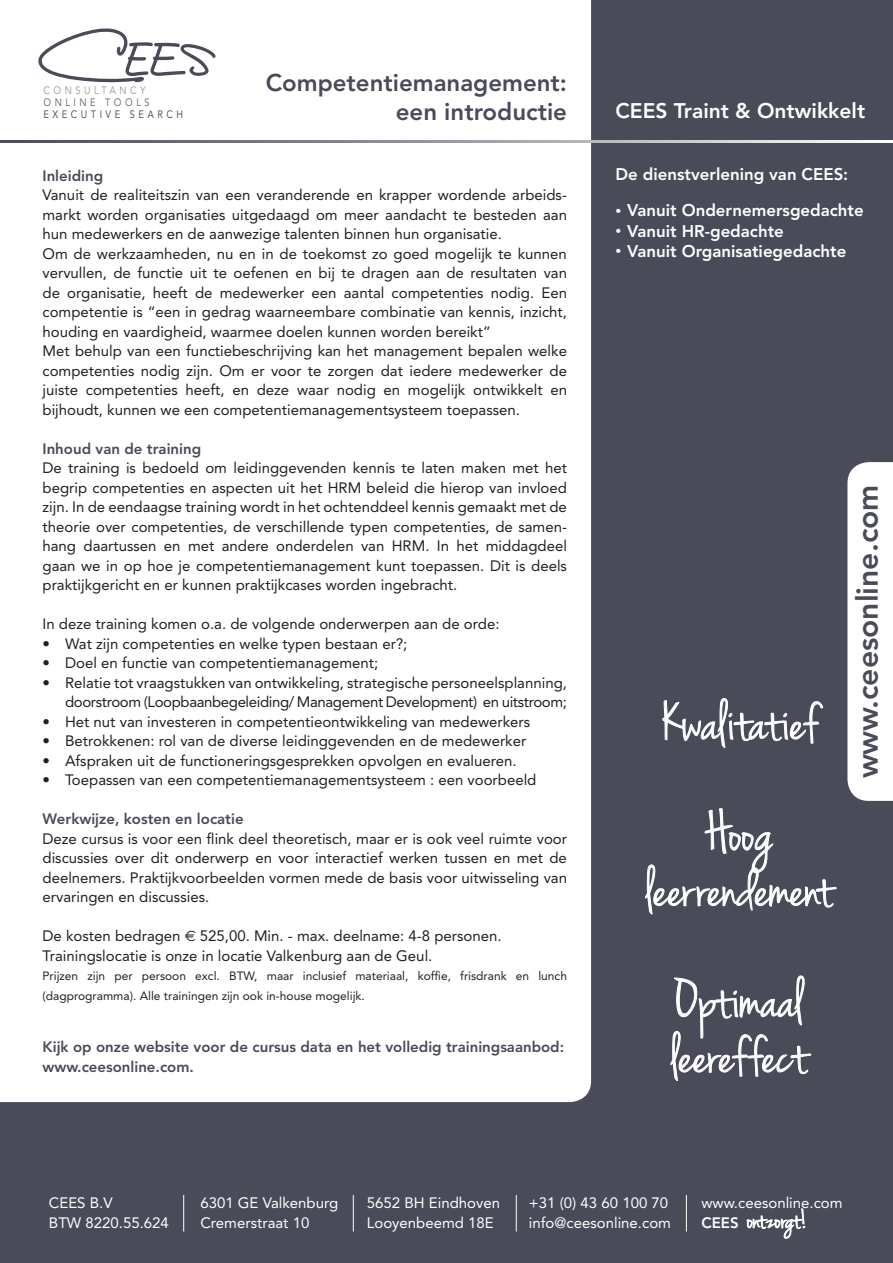
<style>
.page{position:relative;width:893px;height:1263px;background:#494b59}
.page>*{position:absolute;margin:0;border:0;box-sizing:border-box;transform-origin:0 0}
.t1{font:58.5px/111px "Jenna Sue";color:#fff;text-align:center}
.t2{font:800 30px "Avenir";color:#494b59}
.t3{font:27px "Jenna Sue";color:#fff}
.t4{font:800 24px/28.8px "Avenir";color:#494b59;text-align:right}
.t5{font:800 21px "Avenir";color:#fff}
.t6{font:800 16.8px "Avenir";color:#fff}
.t7{font:15px/19.5px "Avenir";color:#231f20}
.t8{font:800 15px/19.5px "Avenir";color:#494b59}
.t9{font:15px "Avenir";color:#fff}
.t10{font:12px/19.5px "Avenir";color:#231f20}
.t11{font:10.8px "Avenir";letter-spacing:.38em;color:#555763;scale:.86 1}
.t12{font:10.8px "Avenir";letter-spacing:.38em;color:#a3a0a8;scale:.86 1}
.t13{font:10.8px "Avenir";letter-spacing:.38em;color:#72707b;scale:.86 1}
.s1{font-family:"Euro Sans"}
.s2{font-weight:400;font-size:11.7px}
.s3{font-family:"Avenir";font-weight:800;font-size:15px}
</style>
<div class="page">
<div style="left:0;top:0;width:591px;height:1102px;background:#fff"></div>
<div style="left:847px;top:462px;width:46px;height:339px;background:#fff"></div>
<svg style="left:662px;top:697px;width:161px;height:51px"></svg>
<svg style="left:645px;top:808px;width:191px;height:107px"></svg>
<svg style="left:670px;top:975px;width:141px;height:106px"></svg>
<svg style="left:38px;top:28px;width:178px;height:55px;background:#dedfe1"></svg>
<hr style="left:183px;top:1195px;width:1px;height:36px;background:#fff">
<hr style="left:353px;top:1195px;width:1px;height:36px;background:#fff">
<hr style="left:516px;top:1195px;width:1px;height:36px;background:#fff">
<hr style="left:686px;top:1195px;width:1px;height:36px;background:#fff">
<svg style="left:747px;top:1208px;width:58px;height:31px"></svg>
<svg style="left:0;top:140px;width:893px;height:3px;background:#9e9ca4"></svg>
<p class="t12" style="left:44px;top:82px;width:120px">CONSULTANCY</p>
<p class="t13" style="left:44px;top:94px;width:125px">ONLINE TOOLS</p>
<p class="t11" style="left:44px;top:106px;width:164px">EXECUTIVE SEARCH</p>
<h3 class="t4" style="left:266px;top:69px;width:303px">Competentiemanagement: een introductie</h3>
<p class="t8" style="left:43px;top:166px;width:62px">Inleiding</p>
<p class="t7" style="left:43px;top:185px;width:526px">Vanuit de realiteitszin van een veranderende en krapper wordende arbeids&shy;markt worden organisaties uitgedaagd om meer aandacht te besteden aan hun medewerkers en de aanwezige talenten binnen hun organisatie.<br>Om de werkzaamheden, nu en in de toekomst zo goed mogelijk te kunnen vervullen, de functie uit te oefenen en bij te dragen aan de resultaten van de organisatie, heeft de medewerker een aantal competenties nodig. Een competentie is “een in gedrag waarneembare combinatie van kennis, inzicht, houding en vaardigheid, waarmee doelen kunnen worden bereikt”<br>Met behulp van een functiebeschrijving kan het management bepalen welke competenties nodig zijn. Om er voor te zorgen dat iedere medewerker de juiste competenties heeft, en deze waar nodig en mogelijk ontwikkelt en bijhoudt, kunnen we een competentiemanagementsysteem toepassen.</p>
<p class="t8" style="left:43px;top:439px;width:160px">Inhoud van de training</p>
<p class="t7" style="left:43px;top:458px;width:526px;text-align:justify">De training is bedoeld om leidinggevenden kennis te laten maken met het begrip competenties en aspecten uit het HRM beleid die hierop van invloed zijn. In de eendaagse training wordt in het ochtenddeel kennis gemaakt met de theorie over competenties, de verschillende typen competenties, de samen&shy;hang daartussen en met andere onderdelen van HRM. In het middagdeel gaan we in op hoe je competentiemanagement kunt toepassen. Dit is deels praktijkgericht en er kunnen praktijkcases worden ingebracht.</p>
<p class="t7" style="left:43px;top:614px;width:458px">In deze training komen o.a. de volgende onderwerpen aan de orde:</p>
<p class="t7" style="left:43px;top:634px;width:366px">• Wat zijn competenties en welke typen bestaan er?;</p>
<p class="t7" style="left:43px;top:653px;width:337px">• Doel en functie van competentiemanagement;</p>
<p class="t7" style="left:43px;top:673px;width:526px;text-align:right">• Relatie tot vraagstukken van ontwikkeling, strategische personeelsplanning, doorstroom (Loopbaanbegeleiding/ Management Development) en uitstroom;</p>
<p class="t7" style="left:43px;top:712px;width:489px">• Het nut van investeren in competentieontwikkeling van medewerkers</p>
<p class="t7" style="left:43px;top:731px;width:485px">• Betrokkenen: rol van de diverse leidinggevenden en de medewerker</p>
<p class="t7" style="left:43px;top:751px;width:476px">• Afspraken uit de functioneringsgesprekken opvolgen en evalueren.</p>
<p class="t7" style="left:43px;top:770px;width:495px">• Toepassen van een competentiemanagementsysteem : een voorbeeld</p>
<p class="t8" style="left:43px;top:809px;width:203px">Werkwijze, kosten en locatie</p>
<p class="t7" style="left:43px;top:829px;width:526px;text-align:justify">Deze cursus is voor een flink deel theoretisch, maar er is ook veel ruimte voor discussies over dit onderwerp en voor interactief werken tussen en met de deelnemers. Praktijkvoorbeelden vormen mede de basis voor uitwisseling van ervaringen en discussies.</p>
<p class="t7" style="left:43px;top:926px;width:461px">De kosten bedragen <span class="s1">€</span> 525,00. Min. - max. deelname: 4-8 personen.<br>Trainingslocatie is onze in locatie Valkenburg aan de Geul.</p>
<p class="t10" style="left:43px;top:966px;width:526px">Prijzen zijn per persoon excl. BTW, maar inclusief materiaal, koffie, frisdrank en lunch (dagprogramma). Alle trainingen zijn ook in-house mogelijk.</p>
<p class="t8" style="left:43px;top:1037px;width:523px">Kijk op onze website voor de cursus data en het volledig trainingsaanbod: www.ceesonline.com.</p>
<h3 class="t5" style="left:615px;top:98px;width:251px">CEES Traint &amp; Ontwikkelt</h3>
<p class="t6" style="left:615px;top:165px;width:234px">De dienstverlening van CEES:</p>
<p class="t6" style="left:615px;top:201px;width:250px"><span class="s2">•</span> Vanuit Ondernemersgedachte</p>
<p class="t6" style="left:615px;top:221px;width:170px"><span class="s2">•</span> Vanuit HR-gedachte</p>
<p class="t6" style="left:615px;top:241px;width:232px"><span class="s2">•</span> Vanuit Organisatiegedachte</p>
<h1 class="t1" style="left:662px;top:670px;width:157px">Kwalitatief<br>Hoog</h1>
<h1 class="t1" style="left:647px;top:836px;width:187px">leerrendement<br>Optimaal</h1>
<h1 class="t1" style="left:672px;top:1003px;width:137px">leereffect</h1>
<h2 class="t2" style="left:850px;top:778px;width:295px;rotate:-90deg">www.ceesonline.com</h2>
<p class="t9" style="left:49px;top:1194px;width:65px">CEES B.V</p>
<p class="t9" style="left:200px;top:1194px;width:139px">6301 GE Valkenburg</p>
<p class="t9" style="left:367px;top:1194px;width:135px">5652 BH Eindhoven</p>
<p class="t9" style="left:529px;top:1194px;width:141px">+31 (0) 43 60 100 70</p>
<p class="t9" style="left:701px;top:1194px;width:143px">www.ceesonline.com</p>
<p class="t9" style="left:49px;top:1214px;width:122px">BTW 8220.55.624</p>
<p class="t9" style="left:200px;top:1214px;width:110px">Cremerstraat 10</p>
<p class="t9" style="left:367px;top:1214px;width:128px">Looyenbeemd 18E</p>
<p class="t9" style="left:529px;top:1214px;width:144px">info@ceesonline.com</p>
<h3 class="t3" style="left:701px;top:1204px;width:107px"><span class="s3">CEES</span> ontzorgt!</h3>
</div>
